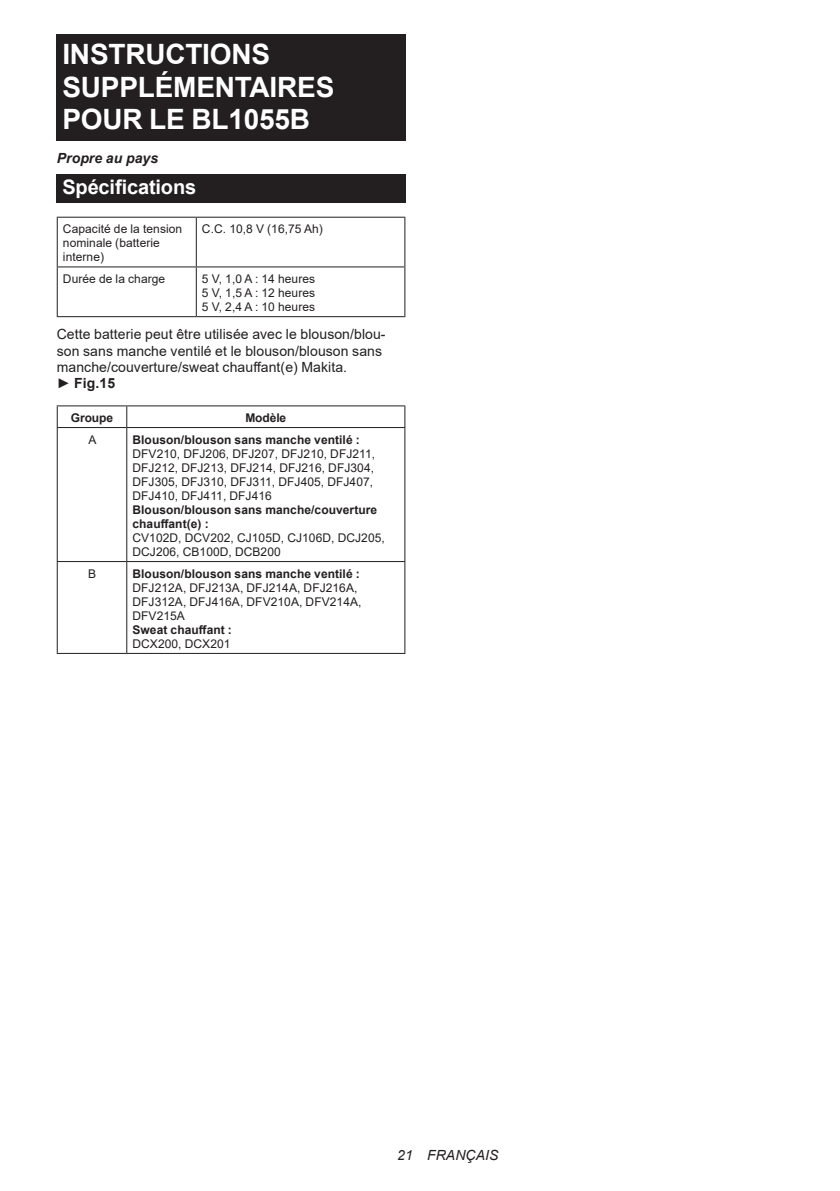
<style>
.page{position:relative;width:840px;height:1191px;background:#fff}
.page>*{position:absolute;margin:0;border:0;box-sizing:border-box;transform-origin:0 0}
.t1{font:700 28px/32.8px "Arial";letter-spacing:-.01em;color:#fff}
.t2{font:700 20px "Arial";letter-spacing:-.01em;color:#fff}
.t3{font:14px/16.4px "Arial";letter-spacing:.005em;color:#231f20}
.t4{font:italic 700 14px "Arial";letter-spacing:.005em;color:#231f20}
.t5{font:italic 14px "Arial";letter-spacing:.005em;color:#231f20}
.t6{font:12px/14px "Arial";letter-spacing:.005em;color:#231f20}
.t7{font:700 12px/14px "Arial";letter-spacing:.005em;color:#231f20}
.s1{font-weight:700}
</style>
<div class="page">
<div style="left:57px;top:34px;width:348px;height:107px;background:#231f20"></div>
<div style="left:57px;top:174px;width:348px;height:28px;background:#231f20"></div>
<hr style="left:57px;top:217px;width:139px;height:1px;background:#231f20">
<hr style="left:57px;top:218px;width:1px;height:48px;background:#231f20">
<hr style="left:196px;top:217px;width:209px;height:1px;background:#231f20">
<hr style="left:196px;top:218px;width:1px;height:48px;background:#231f20">
<hr style="left:404px;top:218px;width:1px;height:48px;background:#231f20">
<hr style="left:57px;top:266px;width:139px;height:1px;background:#231f20">
<hr style="left:57px;top:267px;width:1px;height:49px;background:#231f20">
<hr style="left:196px;top:266px;width:209px;height:1px;background:#231f20">
<hr style="left:196px;top:267px;width:1px;height:49px;background:#231f20">
<hr style="left:404px;top:267px;width:1px;height:49px;background:#231f20">
<hr style="left:57px;top:316px;width:139px;height:1px;background:#231f20">
<hr style="left:196px;top:316px;width:209px;height:1px;background:#231f20">
<hr style="left:57px;top:405px;width:70px;height:1px;background:#231f20">
<svg style="left:57px;top:406px;width:1px;height:21px"></svg>
<hr style="left:127px;top:405px;width:278px;height:1px;background:#231f20">
<svg style="left:126px;top:406px;width:1px;height:21px"></svg>
<svg style="left:404px;top:406px;width:1px;height:21px"></svg>
<hr style="left:57px;top:427px;width:70px;height:1px;background:#231f20">
<hr style="left:57px;top:428px;width:1px;height:133px;background:#231f20">
<hr style="left:127px;top:427px;width:278px;height:1px;background:#231f20">
<hr style="left:126px;top:428px;width:1px;height:133px;background:#231f20">
<hr style="left:404px;top:428px;width:1px;height:133px;background:#231f20">
<hr style="left:57px;top:561px;width:70px;height:1px;background:#231f20">
<hr style="left:57px;top:562px;width:1px;height:91px;background:#231f20">
<hr style="left:127px;top:561px;width:278px;height:1px;background:#231f20">
<hr style="left:126px;top:562px;width:1px;height:91px;background:#231f20">
<hr style="left:404px;top:562px;width:1px;height:91px;background:#231f20">
<hr style="left:57px;top:653px;width:70px;height:1px;background:#231f20">
<hr style="left:127px;top:653px;width:278px;height:1px;background:#231f20">
<h1 class="t1" style="left:62px;top:38px;width:273px">INSTRUCTIONS<br>SUPPLÉMENTAIRES<br>POUR LE BL1055B</h1>
<p class="t4" style="left:57px;top:148px;width:103px">Propre au pays</p>
<h2 class="t2" style="left:62px;top:173px;width:135px">Spécifications</h2>
<p class="t6" style="left:63px;top:222px;width:121px">Capacité de la tension nominale (batterie interne)</p>
<p class="t6" style="left:202px;top:222px;width:122px">C.C. 10,8 V (16,75 Ah)</p>
<p class="t6" style="left:63px;top:272px;width:104px">Durée de la charge</p>
<p class="t6" style="left:202px;top:272px;width:115px;text-align:justify">5 V, 1,0 A : 14 heures 5 V, 1,5 A : 12 heures 5 V, 2,4 A : 10 heures</p>
<p class="t3" style="left:57px;top:326px;width:330px">Cette batterie peut être utilisée avec le blouson/blou&shy;son sans manche ventilé et le blouson/blouson sans manche/couverture/sweat chauffant(e) Makita.<br>► <span class="s1">Fig.15</span></p>
<p class="t7" style="left:71px;top:411px;width:44px">Groupe</p>
<p class="t7" style="left:245px;top:411px;width:42px">Modèle</p>
<p class="t6" style="left:88px;top:432px;width:10px">A</p>
<p class="t7" style="left:132px;top:432px;width:229px">Blouson/blouson sans manche ventilé :</p>
<p class="t6" style="left:132px;top:446px;width:244px">DFV210, DFJ206, DFJ207, DFJ210, DFJ211, DFJ212, DFJ213, DFJ214, DFJ216, DFJ304, DFJ305, DFJ310, DFJ311, DFJ405, DFJ407, DFJ410, DFJ411, DFJ416</p>
<p class="t7" style="left:132px;top:502px;width:246px">Blouson/blouson sans manche/couverture chauffant(e) :</p>
<p class="t6" style="left:132px;top:530px;width:254px">CV102D, DCV202, CJ105D, CJ106D, DCJ205,<br>DCJ206, CB100D, DCB200</p>
<p class="t6" style="left:88px;top:566px;width:10px">B</p>
<p class="t7" style="left:132px;top:566px;width:229px">Blouson/blouson sans manche ventilé :</p>
<p class="t6" style="left:132px;top:580px;width:230px">DFJ212A, DFJ213A, DFJ214A, DFJ216A,<br>DFJ312A, DFJ416A, DFV210A, DFV214A,<br>DFV215A</p>
<p class="t7" style="left:132px;top:622px;width:101px">Sweat chauffant :</p>
<p class="t6" style="left:132px;top:636px;width:99px">DCX200, DCX201</p>
<p class="t5" style="left:397px;top:1146px;width:103px">21 FRANÇAIS</p>
</div>
